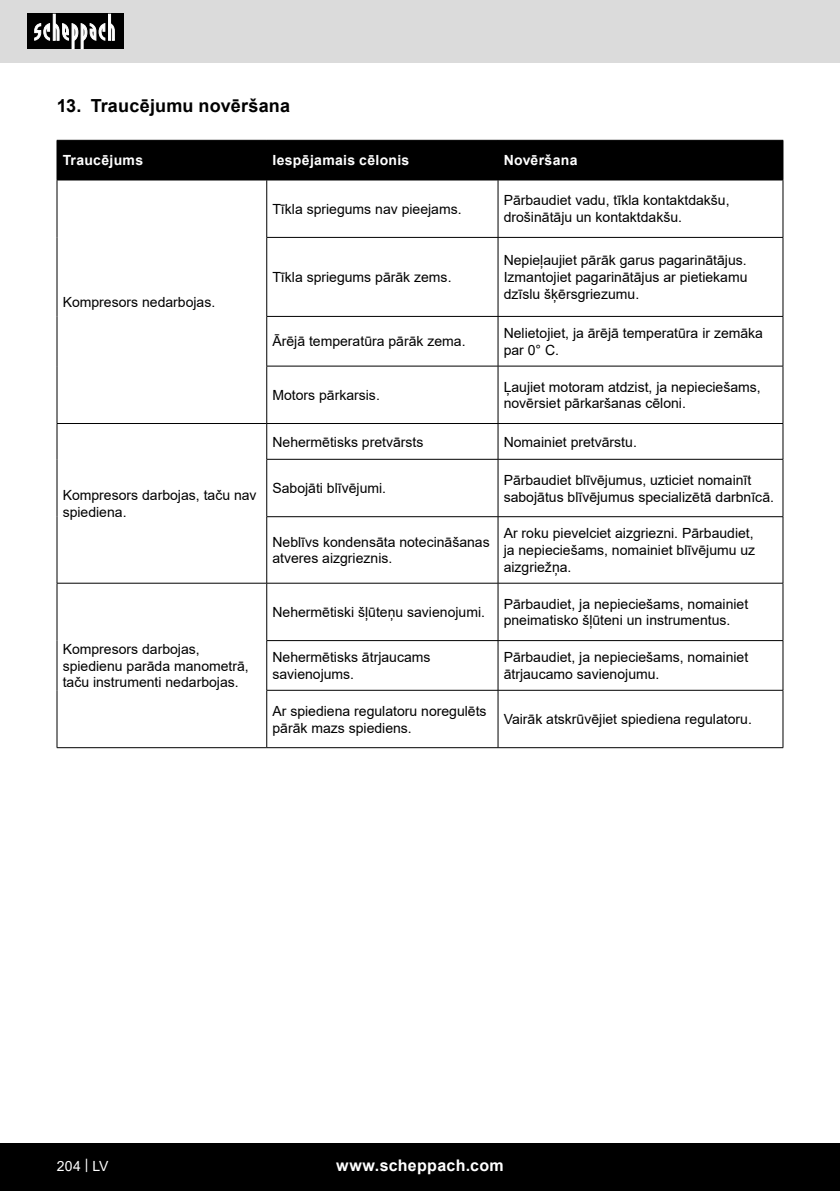
<style>
.page{position:relative;width:840px;height:1191px;background:#fff}
.page>*{position:absolute;margin:0;border:0;box-sizing:border-box;transform-origin:0 0}
.t1{font:700 18px "Arial";letter-spacing:.01em;color:#000}
.t2{font:700 16px "Arial";letter-spacing:.02em;color:#fff}
.t3{font:14px/16.8px "Arial";color:#000}
.t4{font:700 14px "Arial";letter-spacing:.02em;color:#fff}
.t5{font:14px "Arial";color:#fff}
</style>
<div class="page">
<div style="left:0;top:0;width:839px;height:63px;background:#dbdbdb"></div>
<div style="left:0;top:1143px;width:839px;height:48px;background:#000"></div>
<div style="left:27px;top:14px;width:96px;height:35px;background:#000"></div>
<svg style="left:34px;top:14px;width:81px;height:35px"></svg>
<div style="left:58px;top:141px;width:724px;height:39px;background:#000"></div>
<svg style="left:58px;top:181px;width:724px;height:566px"></svg>
<hr style="left:57px;top:140px;width:209px;height:1px;background:#000">
<hr style="left:57px;top:140px;width:1px;height:40px;background:#000">
<hr style="left:266px;top:140px;width:231px;height:1px;background:#000">
<hr style="left:266px;top:140px;width:1px;height:40px;background:#000">
<hr style="left:497px;top:140px;width:285px;height:1px;background:#000">
<hr style="left:497px;top:140px;width:1px;height:40px;background:#000">
<hr style="left:782px;top:140px;width:1px;height:40px;background:#000">
<hr style="left:57px;top:180px;width:209px;height:1px;background:#000">
<hr style="left:57px;top:180px;width:1px;height:57px;background:#000">
<hr style="left:57px;top:237px;width:1px;height:79px;background:#000">
<hr style="left:57px;top:316px;width:1px;height:50px;background:#000">
<hr style="left:57px;top:366px;width:1px;height:57px;background:#000">
<hr style="left:266px;top:180px;width:231px;height:1px;background:#000">
<hr style="left:266px;top:180px;width:1px;height:57px;background:#000">
<hr style="left:497px;top:180px;width:285px;height:1px;background:#000">
<hr style="left:497px;top:180px;width:1px;height:57px;background:#000">
<hr style="left:782px;top:180px;width:1px;height:57px;background:#000">
<hr style="left:266px;top:237px;width:231px;height:1px;background:#000">
<hr style="left:266px;top:238px;width:1px;height:78px;background:#000">
<hr style="left:497px;top:237px;width:285px;height:1px;background:#000">
<hr style="left:497px;top:238px;width:1px;height:78px;background:#000">
<hr style="left:782px;top:238px;width:1px;height:78px;background:#000">
<hr style="left:266px;top:316px;width:231px;height:1px;background:#000">
<hr style="left:266px;top:317px;width:1px;height:49px;background:#000">
<hr style="left:497px;top:316px;width:285px;height:1px;background:#000">
<hr style="left:497px;top:317px;width:1px;height:49px;background:#000">
<hr style="left:782px;top:317px;width:1px;height:49px;background:#000">
<hr style="left:266px;top:366px;width:231px;height:1px;background:#000">
<hr style="left:266px;top:366px;width:1px;height:57px;background:#000">
<hr style="left:497px;top:366px;width:285px;height:1px;background:#000">
<hr style="left:497px;top:366px;width:1px;height:57px;background:#000">
<hr style="left:782px;top:366px;width:1px;height:57px;background:#000">
<hr style="left:57px;top:423px;width:209px;height:1px;background:#000">
<hr style="left:57px;top:424px;width:1px;height:35px;background:#000">
<hr style="left:57px;top:459px;width:1px;height:58px;background:#000">
<hr style="left:57px;top:517px;width:1px;height:66px;background:#000">
<hr style="left:266px;top:423px;width:231px;height:1px;background:#000">
<hr style="left:266px;top:424px;width:1px;height:35px;background:#000">
<hr style="left:497px;top:423px;width:285px;height:1px;background:#000">
<hr style="left:497px;top:424px;width:1px;height:35px;background:#000">
<hr style="left:782px;top:424px;width:1px;height:35px;background:#000">
<hr style="left:266px;top:459px;width:231px;height:1px;background:#000">
<hr style="left:266px;top:459px;width:1px;height:57px;background:#000">
<hr style="left:497px;top:459px;width:285px;height:1px;background:#000">
<hr style="left:497px;top:459px;width:1px;height:57px;background:#000">
<hr style="left:782px;top:459px;width:1px;height:57px;background:#000">
<hr style="left:266px;top:516px;width:231px;height:1px;background:#000">
<hr style="left:266px;top:517px;width:1px;height:66px;background:#000">
<hr style="left:497px;top:516px;width:285px;height:1px;background:#000">
<hr style="left:497px;top:517px;width:1px;height:66px;background:#000">
<hr style="left:782px;top:517px;width:1px;height:66px;background:#000">
<hr style="left:57px;top:583px;width:209px;height:1px;background:#000">
<hr style="left:57px;top:583px;width:1px;height:57px;background:#000">
<hr style="left:57px;top:640px;width:1px;height:50px;background:#000">
<hr style="left:57px;top:690px;width:1px;height:57px;background:#000">
<hr style="left:57px;top:747px;width:209px;height:1px;background:#000">
<hr style="left:266px;top:583px;width:231px;height:1px;background:#000">
<hr style="left:266px;top:583px;width:1px;height:57px;background:#000">
<hr style="left:497px;top:583px;width:285px;height:1px;background:#000">
<hr style="left:497px;top:583px;width:1px;height:57px;background:#000">
<hr style="left:782px;top:583px;width:1px;height:57px;background:#000">
<hr style="left:266px;top:640px;width:231px;height:1px;background:#000">
<hr style="left:266px;top:641px;width:1px;height:49px;background:#000">
<hr style="left:497px;top:640px;width:285px;height:1px;background:#000">
<hr style="left:497px;top:641px;width:1px;height:49px;background:#000">
<hr style="left:782px;top:641px;width:1px;height:49px;background:#000">
<hr style="left:266px;top:690px;width:231px;height:1px;background:#000">
<hr style="left:266px;top:690px;width:1px;height:57px;background:#000">
<hr style="left:497px;top:690px;width:285px;height:1px;background:#000">
<hr style="left:497px;top:690px;width:1px;height:57px;background:#000">
<hr style="left:782px;top:690px;width:1px;height:57px;background:#000">
<hr style="left:266px;top:747px;width:231px;height:1px;background:#000">
<hr style="left:497px;top:747px;width:285px;height:1px;background:#000">
<p class="t1" style="left:57px;top:93px;width:235px">13. Traucējumu novēršana</p>
<p class="t4" style="left:63px;top:150px;width:82px">Traucējums</p>
<p class="t4" style="left:272px;top:150px;width:138px">Iespējamais cēlonis</p>
<p class="t4" style="left:503px;top:150px;width:75px">Novēršana</p>
<p class="t3" style="left:63px;top:293px;width:154px">Kompresors nedarbojas.</p>
<p class="t3" style="left:63px;top:486px;width:195px">Kompresors darbojas, taču nav spiediena.</p>
<p class="t3" style="left:63px;top:640px;width:187px">Kompresors darbojas, spiedienu parāda manometrā, taču instrumenti nedarbojas.</p>
<p class="t3" style="left:272px;top:200px;width:191px">Tīkla spriegums nav pieejams.</p>
<p class="t3" style="left:503px;top:192px;width:227px">Pārbaudiet vadu, tīkla kontaktdakšu, drošinātāju un kontaktdakšu.</p>
<p class="t3" style="left:272px;top:269px;width:180px">Tīkla spriegums pārāk zems.</p>
<p class="t3" style="left:503px;top:252px;width:245px;text-align:justify">Nepieļaujiet pārāk garus pagarinātājus.<br>Izmantojiet pagarinātājus ar pietiekamu dzīslu šķērsgriezumu.</p>
<p class="t3" style="left:272px;top:333px;width:194px">Ārējā temperatūra pārāk zema.</p>
<p class="t3" style="left:503px;top:324px;width:261px">Nelietojiet, ja ārējā temperatūra ir zemāka par 0° C.</p>
<p class="t3" style="left:272px;top:386px;width:109px">Motors pārkarsis.</p>
<p class="t3" style="left:503px;top:378px;width:258px">Ļaujiet motoram atdzist, ja nepieciešams, novērsiet pārkaršanas cēloni.</p>
<p class="t3" style="left:272px;top:433px;width:152px">Nehermētisks pretvārsts</p>
<p class="t3" style="left:503px;top:433px;width:135px">Nomainiet pretvārstu.</p>
<p class="t3" style="left:272px;top:480px;width:115px">Sabojāti blīvējumi.</p>
<p class="t3" style="left:503px;top:471px;width:272px">Pārbaudiet blīvējumus, uzticiet nomainīt sabojātus blīvējumus specializētā darbnīcā.</p>
<p class="t3" style="left:272px;top:533px;width:219px">Neblīvs kondensāta notecināšanas atveres aizgrieznis.</p>
<p class="t3" style="left:503px;top:525px;width:253px;text-align:justify">Ar roku pievelciet aizgriezni. Pārbaudiet, ja nepieciešams, nomainiet blīvējumu uz aizgriežņa.</p>
<p class="t3" style="left:272px;top:603px;width:214px">Nehermētiski šļūteņu savienojumi.</p>
<p class="t3" style="left:503px;top:595px;width:246px">Pārbaudiet, ja nepieciešams, nomainiet pneimatisko šļūteni un instrumentus.</p>
<p class="t3" style="left:272px;top:649px;width:159px">Nehermētisks ātrjaucams savienojums.</p>
<p class="t3" style="left:503px;top:649px;width:246px">Pārbaudiet, ja nepieciešams, nomainiet ātrjaucamo savienojumu.</p>
<p class="t3" style="left:272px;top:702px;width:215px">Ar spiediena regulatoru noregulēts pārāk mazs spiediens.</p>
<p class="t3" style="left:503px;top:710px;width:249px">Vairāk atskrūvējiet spiediena regulatoru.</p>
<p class="t5" style="left:57px;top:1156px;width:53px">204 | LV</p>
<p class="t2" style="left:336px;top:1154px;width:169px">www.scheppach.com</p>
</div>
